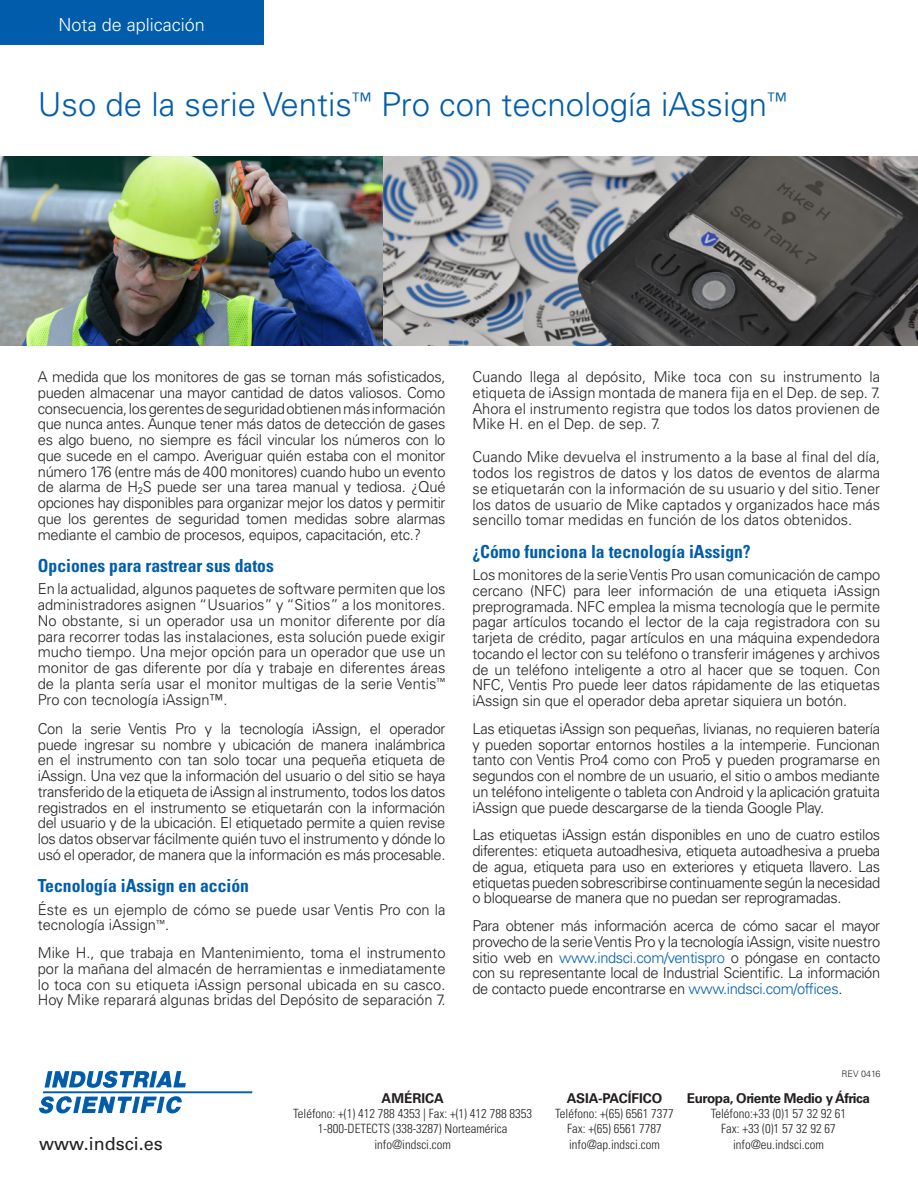
<style>
.page{position:relative;width:918px;height:1188px;background:#fff}
.page>*{position:absolute;margin:0;border:0;box-sizing:border-box;transform-origin:0 0}
.t1{font:300 33px "Univers LT Std";color:#015dab}
.t2{font:700 condensed 18px "Univers LT Std";color:#015dab}
.t3{font:300 18px "Univers LT Std";color:#fff}
.Web_site_back_page{font:18px "Univers LT Std";color:#231f20}
.t4{font:300 15px/15.8px "Univers LT Std";letter-spacing:-.01em;color:#231f20;text-align:justify}
.Country_AMERICAS__AP{font:700 13.5px "Univers LT Std";letter-spacing:-.03em;color:#231f20}
.Country_AMERICAS__AP-2{font:700 13.5px "Univers LT Std";color:#231f20}
.t5{font:300 condensed 12.75px/15.3px "Univers LT Std";color:#231f20;text-align:center}
.Spec_copy{font:300 9px "Univers LT Std";color:#231f20}
.s1{color:#015dab}
</style>
<div class="page">
<img style="left:0;top:156px;width:918px;height:189px">
<div style="left:0;top:0;width:264px;height:44px;background:#015dab"></div>
<svg style="left:39px;top:1071px;width:213px;height:43px"></svg>
<p class="t3" style="left:59px;top:14px;width:148px">Nota de aplicación</p>
<p class="t1" style="left:38px;top:84px;width:751px">Uso de la serie Ventis<sup>™</sup> Pro con tecnología iAssign<sup>™</sup></p>
<p class="t4" style="left:38px;top:369px;width:409px">A medida que los monitores de gas se tornan más sofisticados, pueden almacenar una mayor cantidad de datos valiosos. Como consecuencia, los gerentes de seguridad obtienen más información que nunca antes. Aunque tener más datos de detección de gases es algo bueno, no siempre es fácil vincular los números con lo que sucede en el campo. Averiguar quién estaba con el monitor número 176 (entre más de 400 monitores) cuando hubo un evento de alarma de H<sub>2</sub>S puede ser una tarea manual y tediosa. ¿Qué opciones hay disponibles para organizar mejor los datos y permitir que los gerentes de seguridad tomen medidas sobre alarmas mediante el cambio de procesos, equipos, capacitación, etc.?</p>
<p class="t2" style="left:38px;top:555px;width:238px">Opciones para rastrear sus datos</p>
<p class="t4" style="left:38px;top:581px;width:409px">En la actualidad, algunos paquetes de software permiten que los administradores asignen “Usuarios” y “Sitios” a los monitores.<br>No obstante, si un operador usa un monitor diferente por día para recorrer todas las instalaciones, esta solución puede exigir mucho tiempo. Una mejor opción para un operador que use un monitor de gas diferente por día y trabaje en diferentes áreas de la planta sería usar el monitor multigas de la serie Ventis<sup>™ </sup>Pro con tecnología iAssign™.</p>
<p class="t4" style="left:38px;top:721px;width:409px">Con la serie Ventis Pro y la tecnología iAssign, el operador puede ingresar su nombre y ubicación de manera inalámbrica en el instrumento con tan solo tocar una pequeña etiqueta de iAssign. Una vez que la información del usuario o del sitio se haya transferido de la etiqueta de iAssign al instrumento, todos los datos registrados en el instrumento se etiquetarán con la información del usuario y de la ubicación. El etiquetado permite a quien revise los datos observar fácilmente quién tuvo el instrumento y dónde lo usó el operador, de manera que la información es más procesable.</p>
<p class="t2" style="left:38px;top:875px;width:213px">Tecnología iAssign en acción</p>
<p class="t4" style="left:38px;top:902px;width:409px">Éste es un ejemplo de cómo se puede usar Ventis Pro con la tecnología iAssign<sup>™</sup>.</p>
<p class="t4" style="left:38px;top:945px;width:409px">Mike H., que trabaja en Mantenimiento, toma el instrumento por la mañana del almacén de herramientas e inmediatamente lo toca con su etiqueta iAssign personal ubicada en su casco.<br>Hoy Mike reparará algunas bridas del Depósito de separación 7.</p>
<p class="t4" style="left:472px;top:369px;width:409px">Cuando llega al depósito, Mike toca con su instrumento la etiqueta de iAssign montada de manera fija en el Dep. de sep. 7.<br>Ahora el instrumento registra que todos los datos provienen de Mike H. en el Dep. de sep. 7.</p>
<p class="t4" style="left:472px;top:449px;width:409px">Cuando Mike devuelva el instrumento a la base al final del día, todos los registros de datos y los datos de eventos de alarma se etiquetarán con la información de su usuario y del sitio. Tener los datos de usuario de Mike captados y organizados hace más sencillo tomar medidas en función de los datos obtenidos.</p>
<p class="t2" style="left:472px;top:540px;width:280px">¿Cómo funciona la tecnología iAssign?</p>
<p class="t4" style="left:472px;top:567px;width:409px">Los monitores de la serie Ventis Pro usan comunicación de campo cercano (NFC) para leer información de una etiqueta iAssign preprogramada. NFC emplea la misma tecnología que le permite pagar artículos tocando el lector de la caja registradora con su tarjeta de crédito, pagar artículos en una máquina expendedora tocando el lector con su teléfono o transferir imágenes y archivos de un teléfono inteligente a otro al hacer que se toquen. Con NFC, Ventis Pro puede leer datos rápidamente de las etiquetas iAssign sin que el operador deba apretar siquiera un botón.</p>
<p class="t4" style="left:472px;top:721px;width:409px">Las etiquetas iAssign son pequeñas, livianas, no requieren batería y pueden soportar entornos hostiles a la intemperie. Funcionan tanto con Ventis Pro4 como con Pro5 y pueden programarse en segundos con el nombre de un usuario, el sitio o ambos mediante un teléfono inteligente o tableta con Android y la aplicación gratuita iAssign que puede descargarse de la tienda Google Play.</p>
<p class="t4" style="left:472px;top:827px;width:409px">Las etiquetas iAssign están disponibles en uno de cuatro estilos diferentes: etiqueta autoadhesiva, etiqueta autoadhesiva a prueba de agua, etiqueta para uso en exteriores y etiqueta llavero. Las etiquetas pueden sobrescribirse continuamente según la necesidad o bloquearse de manera que no puedan ser reprogramadas.</p>
<p class="t4" style="left:472px;top:918px;width:409px">Para obtener más información acerca de cómo sacar el mayor provecho de la serie Ventis Pro y la tecnología iAssign, visite nuestro sitio web en <span class="s1">www.indsci.com/ventispro</span> o póngase en contacto con su representante local de Industrial Scientific. La información de contacto puede encontrarse en <span class="s1">www.indsci.com/offices</span>.</p>
<p class="Spec_copy" style="left:842px;top:1069px;width:41px">REV 0416</p>
<p class="Web_site_back_page" style="left:39px;top:1133px;width:125px">www.indsci.es</p>
<p class="Country_AMERICAS__AP-2" style="left:382px;top:1090px;width:64px">AMÉRICA</p>
<p class="t5" style="left:293px;top:1106px;width:240px">Teléfono: +(1) 412 788 4353 | Fax: +(1) 412 788 8353<br>1-800-DETECTS (338-3287) Norteamérica</p>
<p class="t5" style="left:374px;top:1136px;width:78px">info@indsci.com</p>
<p class="Country_AMERICAS__AP-2" style="left:567px;top:1090px;width:97px">ASIA-PACÍFICO</p>
<p class="t5" style="left:555px;top:1106px;width:120px">Teléfono: +(65) 6561 7377</p>
<p class="t5" style="left:567px;top:1121px;width:96px">Fax: +(65) 6561 7787</p>
<p class="t5" style="left:569px;top:1136px;width:92px">info@ap.indsci.com</p>
<p class="Country_AMERICAS__AP" style="left:687px;top:1090px;width:185px">Europa, Oriente Medio y África</p>
<p class="t5" style="left:711px;top:1106px;width:137px">Teléfono:+33 (0)1 57 32 92 61</p>
<p class="t5" style="left:721px;top:1121px;width:116px">Fax: +33 (0)1 57 32 92 67</p>
<p class="t5" style="left:733px;top:1136px;width:92px">info@eu.indsci.com</p>
</div>
